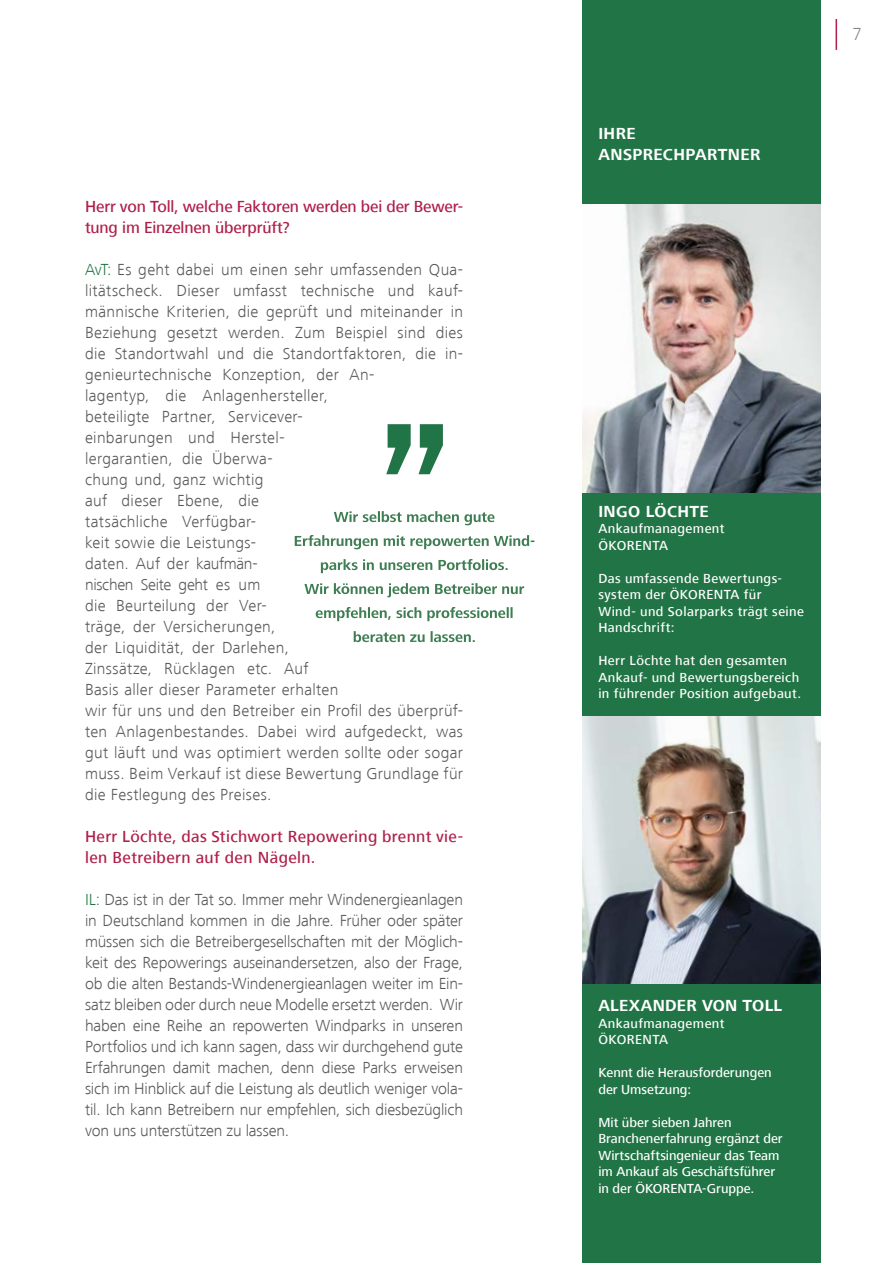
<style>
.page{position:relative;width:893px;height:1263px;background:#fff}
.page>*{position:absolute;margin:0;border:0;box-sizing:border-box;transform-origin:0 0}
.t1{font:300 18px "Frutiger Next LT";color:#878787}
.t2{font:300 16.5px/21px "Frutiger Next LT";letter-spacing:.02em;color:#575756}
.t3{font:500 16.5px/21px "Frutiger Next LT";letter-spacing:-.01em;color:#af1f4a}
.t4{font:500 16.5px/21px "Frutiger Next LT";letter-spacing:.01em;color:#af1f4a}
.t5{font:700 16.5px/21px "Frutiger Next LT";letter-spacing:.02em;color:#fff}
.t6{font:500 13.5px/16.5px "Frutiger Next LT";letter-spacing:.025em;color:#fff}
.t7{font:500 13.5px/16.5px "Frutiger Next LT";color:#fff}
.s1{color:#217445}
</style>
<div class="page">
<div style="left:583px;top:493px;width:238px;height:223px;background:#217445"></div>
<div style="left:583px;top:0;width:238px;height:205px;background:#217445"></div>
<img style="left:583px;top:205px;width:238px;height:288px">
<img style="left:583px;top:716px;width:238px;height:269px">
<svg style="left:386px;top:424px;width:57px;height:50px"></svg>
<svg style="left:354px;top:631px;width:121px;height:11px"></svg>
<svg style="left:316px;top:607px;width:197px;height:14px"></svg>
<svg style="left:304px;top:583px;width:220px;height:14px"></svg>
<svg style="left:321px;top:559px;width:187px;height:14px"></svg>
<svg style="left:295px;top:535px;width:239px;height:14px"></svg>
<svg style="left:334px;top:511px;width:160px;height:14px"></svg>
<div style="left:583px;top:985px;width:238px;height:278px;background:#217445"></div>
<hr style="left:836px;top:19px;width:1px;height:31px;background:#af1f4a">
<p class="t3" style="left:85px;top:196px;width:379px">Herr von Toll, welche Faktoren werden bei der Bewer&shy;tung im Einzelnen überprüft?</p>
<p class="t2" style="left:85px;top:259px;width:380px"><span class="s1">AvT:</span> Es geht dabei um einen sehr umfassenden Qua&shy;litätscheck. Dieser umfasst technische und kauf&shy;männische Kriterien, die geprüft und miteinander in Beziehung gesetzt werden. Zum Beispiel sind dies die Standortwahl und die Standortfaktoren, die in&shy;genieurtechnische Konzeption, der An-<br>lagentyp, die Anlagenhersteller,<br>beteiligte Partner, Servicever-<br>einbarungen und Herstel-<br>lergarantien, die Überwa-<br>chung und, ganz wichtig<br>auf dieser Ebene, die<br>tatsächliche Verfügbar-<br>keit sowie die Leistungs-<br>daten. Auf der kaufmän-<br>nischen Seite geht es um<br>die Beurteilung der Ver-<br>träge, der Versicherungen,<br>der Liquidität, der Darlehen,<br>Zinssätze, Rücklagen etc. Auf<br>Basis aller dieser Parameter erhalten<br>wir für uns und den Betreiber ein Profil des überprüf&shy;ten Anlagenbestandes. Dabei wird aufgedeckt, was gut läuft und was optimiert werden sollte oder sogar muss. Beim Verkauf ist diese Bewertung Grundlage für die Festlegung des Preises.</p>
<p class="t4" style="left:85px;top:826px;width:379px">Herr Löchte, das Stichwort Repowering brennt vie&shy;len Betreibern auf den Nägeln.</p>
<p class="t2" style="left:85px;top:889px;width:380px;text-align:justify"><span class="s1">IL:</span> Das ist in der Tat so. Immer mehr Windenergieanlagen in Deutschland kommen in die Jahre. Früher oder später müssen sich die Betreibergesellschaften mit der Möglich&shy;keit des Repowerings auseinandersetzen, also der Frage, ob die alten Bestands-Windenergieanlagen weiter im Ein&shy;satz bleiben oder durch neue Modelle ersetzt werden. Wir haben eine Reihe an repowerten Windparks in unseren Portfolios und ich kann sagen, dass wir durchgehend gute Erfahrungen damit machen, denn diese Parks erweisen sich im Hinblick auf die Leistung als deutlich weniger vola&shy;til. Ich kann Betreibern nur empfehlen, sich diesbezüglich von uns unterstützen zu lassen.</p>
<p class="t5" style="left:598px;top:123px;width:164px">IHRE<br>ANSPRECHPARTNER</p>
<p class="t1" style="left:852px;top:24px;width:11px">7</p>
<p class="t5" style="left:598px;top:501px;width:112px">INGO LÖCHTE</p>
<p class="t6" style="left:598px;top:520px;width:128px">Ankaufmanagement<br>ÖKORENTA</p>
<p class="t6" style="left:598px;top:570px;width:207px">Das umfassende Bewertungs&shy;system der ÖKORENTA für<br>Wind- und Solarparks trägt seine<br>Handschrift:</p>
<p class="t6" style="left:598px;top:652px;width:204px">Herr Löchte hat den gesamten<br>Ankauf- und Bewertungsbereich in führender Position aufgebaut.</p>
<p class="t5" style="left:598px;top:995px;width:185px">ALEXANDER VON TOLL</p>
<p class="t6" style="left:598px;top:1015px;width:128px">Ankaufmanagement<br>ÖKORENTA</p>
<p class="t7" style="left:598px;top:1064px;width:175px">Kennt die Herausforderungen der Umsetzung:</p>
<p class="t7" style="left:598px;top:1114px;width:186px">Mit über sieben Jahren<br>Branchenerfahrung ergänzt der<br>Wirtschaftsingenieur das Team im Ankauf als Geschäftsführer in der ÖKORENTA-Gruppe.</p>
</div>
